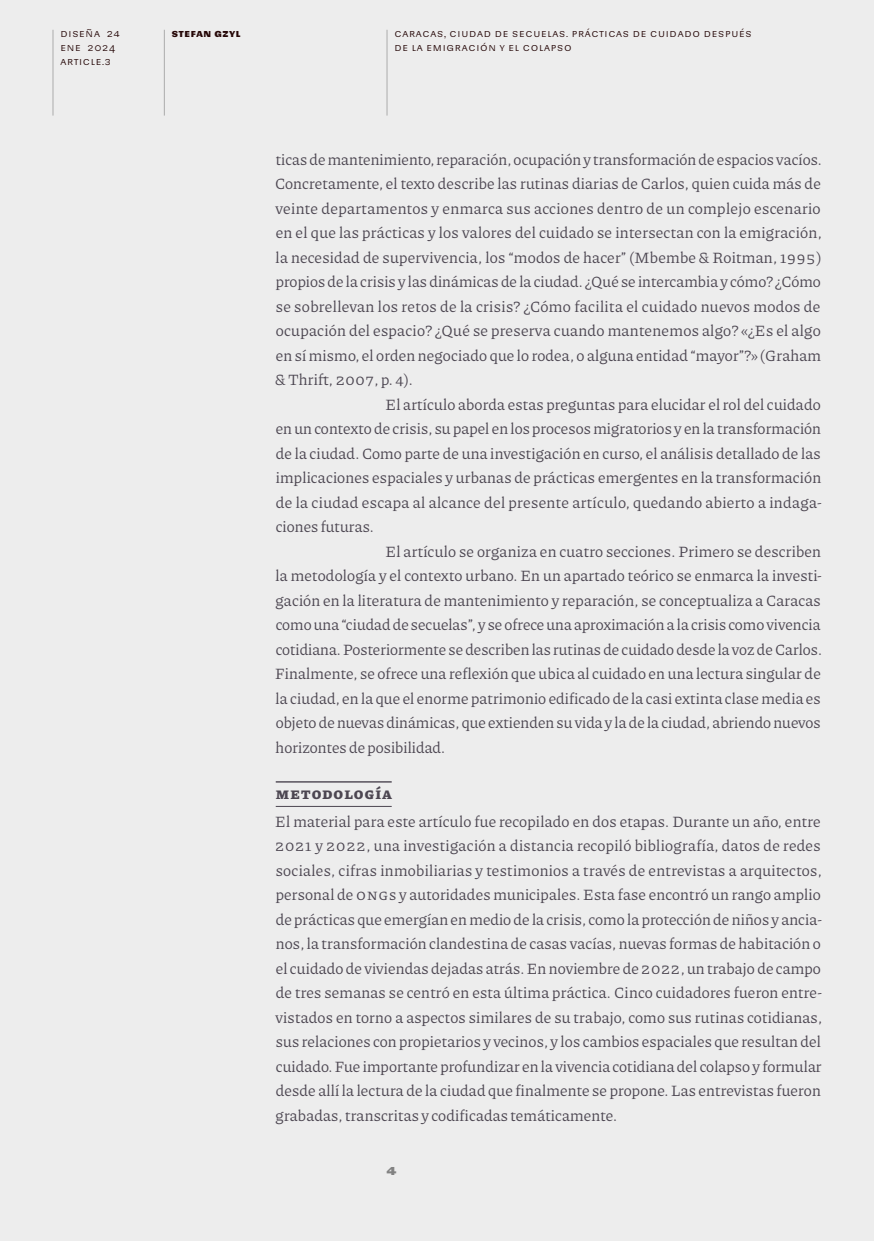
<style>
.page{position:relative;width:874px;height:1241px;background:#fff}
.page>*{position:absolute;margin:0;border:0;box-sizing:border-box;transform-origin:0 0}
.t1{font:15.75px/24.5px "Piazzolla";letter-spacing:.01em;color:#4c4651;text-align:justify}
.t2{font:800 15.75px "Piazzolla";color:#4c4651}
.t3{font:700 14px "Sudamerican Grotesk";color:#828282}
.t4{font:10.5px/14px "Sudamerican Grotesk";letter-spacing:.07em;color:#260808}
.t5{font:700 10.5px "Sudamerican Grotesk";letter-spacing:.07em;color:#260808}
</style>
<div class="page">
<div style="left:0;top:0;width:873px;height:1240px;background:#ededed"></div>
<hr style="left:52px;top:30px;width:1px;height:85px;background:#ababab">
<hr style="left:164px;top:30px;width:1px;height:85px;background:#ababab">
<hr style="left:386px;top:30px;width:1px;height:85px;background:#ababab">
<hr style="left:275px;top:806px;width:116px;height:1px;background:#4c4651">
<hr style="left:275px;top:781px;width:116px;height:1px;background:#4c4651">
<p class="t4" style="left:60px;top:26px;width:61px">Diseña 24 ene 2024 article.3</p>
<p class="t5" style="left:172px;top:24px;width:70px">Stefan Gzyl</p>
<p class="t4" style="left:394px;top:26px;width:358px">Caracas, ciudad de secuelas. Prácticas de cuidado después de la emigración y el colapso</p>
<p class="t1" style="left:275px;top:146px;width:547px">ticas de mantenimiento, reparación, ocupación y transformación de espacios vacíos.</p>
<p class="t1" style="left:275px;top:171px;width:547px">Concretamente, el texto describe las rutinas diarias de Carlos, quien cuida más de</p>
<p class="t1" style="left:275px;top:195px;width:546px">veinte departamentos y enmarca sus acciones dentro de un complejo escenario</p>
<p class="t1" style="left:275px;top:220px;width:547px">en el que las prácticas y los valores del cuidado se intersectan con la emigración,</p>
<p class="t1" style="left:275px;top:244px;width:546px">la necesidad de supervivencia, los “modos de hacer” (Mbembe &amp; Roitman, 1995)</p>
<p class="t1" style="left:275px;top:269px;width:546px">propios de la crisis y las dinámicas de la ciudad. ¿Qué se intercambia y cómo? ¿Cómo</p>
<p class="t1" style="left:275px;top:293px;width:546px">se sobrellevan los retos de la crisis? ¿Cómo facilita el cuidado nuevos modos de</p>
<p class="t1" style="left:275px;top:318px;width:546px">ocupación del espacio? ¿Qué se preserva cuando mantenemos algo? «¿Es el algo</p>
<p class="t1" style="left:275px;top:342px;width:546px">en sí mismo, el orden negociado que lo rodea, o alguna entidad “mayor”?» (Graham</p>
<p class="t1" style="left:275px;top:367px;width:139px">&amp; Thrift, 2007, p. 4).</p>
<p class="t1" style="left:385px;top:391px;width:436px">El artículo aborda estas preguntas para elucidar el rol del cuidado</p>
<p class="t1" style="left:275px;top:416px;width:546px">en un contexto de crisis, su papel en los procesos migratorios y en la transformación</p>
<p class="t1" style="left:275px;top:440px;width:546px">de la ciudad. Como parte de una investigación en curso, el análisis detallado de las</p>
<p class="t1" style="left:275px;top:465px;width:546px">implicaciones espaciales y urbanas de prácticas emergentes en la transformación</p>
<p class="t1" style="left:275px;top:489px;width:547px">de la ciudad escapa al alcance del presente artículo, quedando abierto a indaga-</p>
<p class="t1" style="left:275px;top:514px;width:100px">ciones futuras.</p>
<p class="t1" style="left:385px;top:538px;width:437px">El artículo se organiza en cuatro secciones. Primero se describen</p>
<p class="t1" style="left:275px;top:563px;width:547px">la metodología y el contexto urbano. En un apartado teórico se enmarca la investi-</p>
<p class="t1" style="left:275px;top:587px;width:546px">gación en la literatura de mantenimiento y reparación, se conceptualiza a Caracas</p>
<p class="t1" style="left:275px;top:612px;width:546px">como una “ciudad de secuelas”, y se ofrece una aproximación a la crisis como vivencia</p>
<p class="t1" style="left:275px;top:636px;width:547px">cotidiana. Posteriormente se describen las rutinas de cuidado desde la voz de Carlos.</p>
<p class="t1" style="left:275px;top:661px;width:547px">Finalmente, se ofrece una reflexión que ubica al cuidado en una lectura singular de</p>
<p class="t1" style="left:275px;top:685px;width:546px">la ciudad, en la que el enorme patrimonio edificado de la casi extinta clase media es</p>
<p class="t1" style="left:275px;top:710px;width:546px">objeto de nuevas dinámicas, que extienden su vida y la de la ciudad, abriendo nuevos</p>
<p class="t1" style="left:275px;top:734px;width:171px">horizontes de posibilidad.</p>
<p class="t2" style="left:275px;top:781px;width:116px">Metodología</p>
<p class="t1" style="left:275px;top:808px;width:548px">El material para este artículo fue recopilado en dos etapas. Durante un año, entre 2021 y 2022, una investigación a distancia recopiló bibliografía, datos de redes sociales, cifras inmobiliarias y testimonios a través de entrevistas a arquitectos, personal de ONGs y autoridades municipales. Esta fase encontró un rango amplio de prácticas que emergían en medio de la crisis, como la protección de niños y ancia&shy;nos, la transformación clandestina de casas vacías, nuevas formas de habitación o el cuidado de viviendas dejadas atrás. En noviembre de 2022, un trabajo de campo de tres semanas se centró en esta última práctica. Cinco cuidadores fueron entre&shy;vistados en torno a aspectos similares de su trabajo, como sus rutinas cotidianas, sus relaciones con propietarios y vecinos, y los cambios espaciales que resultan del cuidado. Fue importante profundizar en la vivencia cotidiana del colapso y formular desde allí la lectura de la ciudad que finalmente se propone. Las entrevistas fueron grabadas, transcritas y codificadas temáticamente.</p>
<p class="t3" style="left:386px;top:1158px;width:12px">4</p>
</div>
